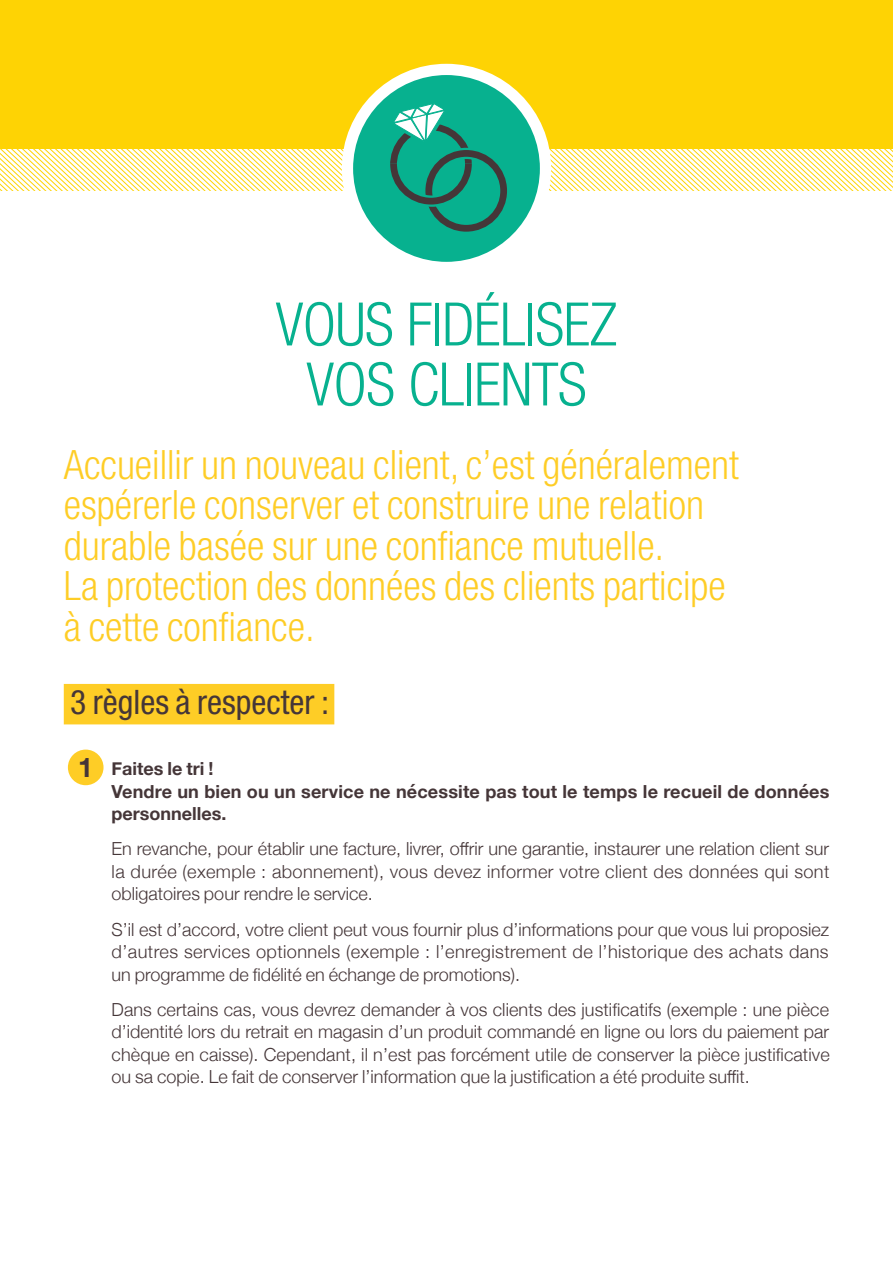
<style>
.page{position:relative;width:893px;height:1263px;background:#fff}
.page>*{position:absolute;margin:0;border:0;box-sizing:border-box;transform-origin:0 0}
.t1{font:300 condensed 60px/60px "Helvetica Neue";letter-spacing:-.01em;color:#07b18f;text-align:center}
.t2{font:300 condensed 40.5px/40.5px "Helvetica Neue";color:#fecd26}
.t3{font:condensed 33.75px "Helvetica Neue";color:#453638}
.t4{font:300 18px/22.5px "Helvetica Neue";color:#453638;text-align:justify}
.t5{font:700 18px/22.5px "Helvetica Neue";letter-spacing:.01em;color:#453638}
.s1{font-size:27px}
</style>
<div class="page">
<div style="left:0;top:0;width:893px;height:149px;background:#fed304"></div>
<svg style="left:347px;top:69px;width:198px;height:198px;background:#2eb99d"></svg>
<div style="left:342px;top:64px;width:209px;height:209px;border:11px solid #fff;border-radius:50%"></div>
<div style="left:425px;top:150px;width:82px;height:82px;border:7px solid #453638;border-radius:50%"></div>
<svg style="left:0;top:103px;width:893px;height:109px"></svg>
<div style="left:64px;top:684px;width:270px;height:40px;background:#fecd26"></div>
<div style="left:68px;top:749px;width:36px;height:36px;background:#fecd26;border-radius:50%"></div>
<h1 class="t1" style="left:276px;top:294px;width:343px">VOUS FIDÉLISEZ<br>VOS CLIENTS</h1>
<h2 class="t2" style="left:64px;top:444px;width:677px">Accueillir un nouveau client, c’est généralement espérerle conserver et construire une relation durable basée sur une confiance mutuelle.<br>La protection des données des clients participe à cette confiance.</h2>
<h3 class="t3" style="left:70px;top:683px;width:260px">3 règles à respecter :</h3>
<p class="t5" style="left:112px;top:758px;width:719px;text-indent:-33px"><span class="s1">1</span> Faites le tri !<br>Vendre un bien ou un service ne nécessite pas tout le temps le recueil de données personnelles.</p>
<p class="t4" style="left:112px;top:836px;width:719px">En revanche, pour établir une facture, livrer, offrir une garantie, instaurer une relation client sur la durée (exemple : abonnement), vous devez informer votre client des données qui sont obligatoires pour rendre le service.</p>
<p class="t4" style="left:112px;top:917px;width:719px">S’il est d’accord, votre client peut vous fournir plus d’informations pour que vous lui proposiez d’autres services optionnels (exemple : l’enregistrement de l’historique des achats dans un programme de fidélité en échange de promotions).</p>
<p class="t4" style="left:112px;top:997px;width:720px">Dans certains cas, vous devrez demander à vos clients des justificatifs (exemple : une pièce d’identité lors du retrait en magasin d’un produit commandé en ligne ou lors du paiement par chèque en caisse). Cependant, il n’est pas forcément utile de conserver la pièce justificative ou sa copie. Le fait de conserver l’information que la justification a été produite suffit.</p>
</div>
